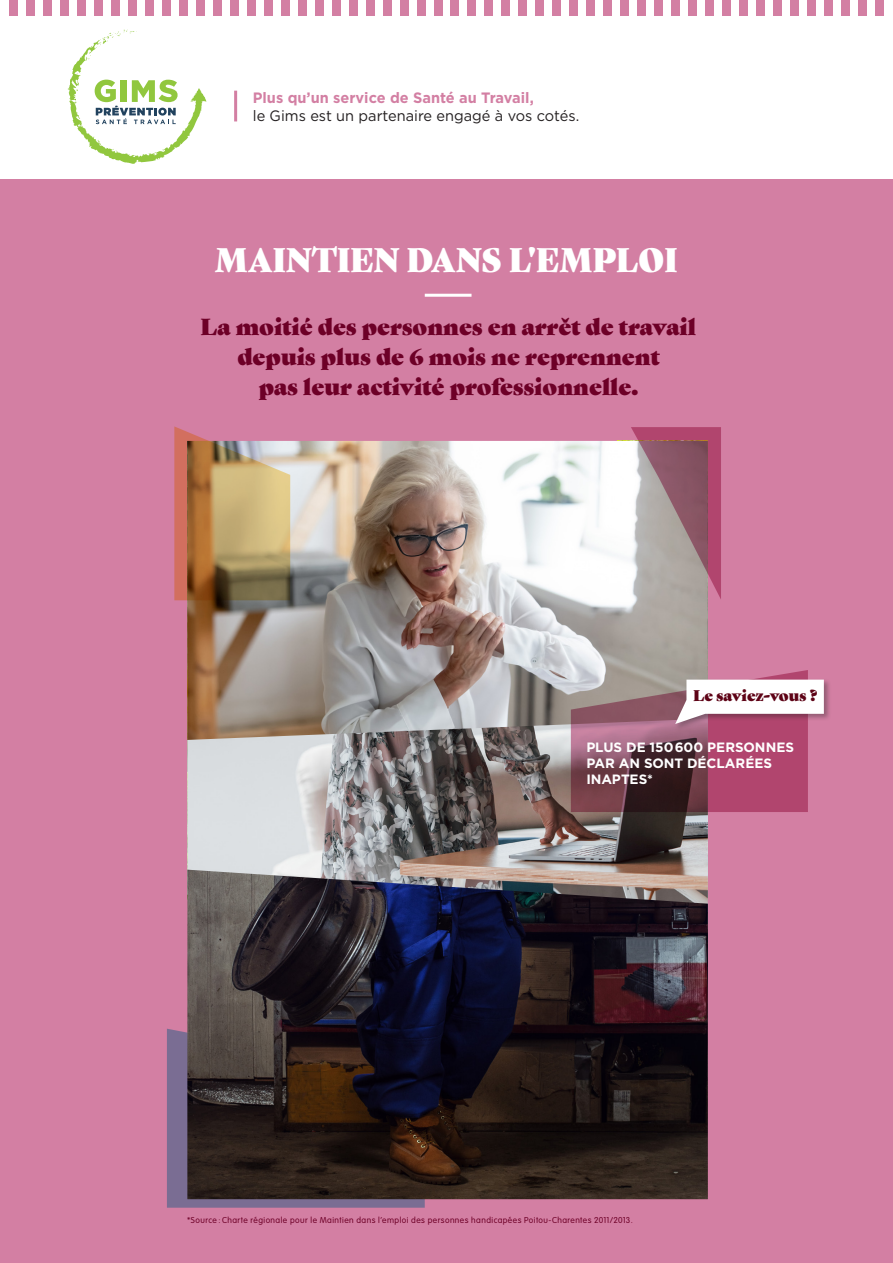
<style>
.page{position:relative;width:893px;height:1263px;background:#fff}
.page>*{position:absolute;margin:0;border:0;box-sizing:border-box;transform-origin:0 0}
.En-tête_de_page_-_Bl{font:33px "Gastromond";letter-spacing:.02em;color:#fff;scale:.9 1}
.Titre_de_section_de{font:22.5px/30px "Gastromond";color:#6d0027;text-align:center}
.En-tête_de_page_-_Bl-2{font:15px/18px "Gotham";color:#231f20}
.t1{font:15px "Gastromond";color:#5e0316}
.t2{font:700 13.5px/16.2px "Gotham";letter-spacing:-.005em;color:#fff}
.t3{font:300 9px "VAG Rundschrift D";letter-spacing:.05em;color:#6d0027}
.s1{font-weight:700;color:#d37fa3}
</style>
<div class="page">
<div style="left:0;top:179px;width:893px;height:1084px;background:#d37fa3"></div>
<div style="left:9px;top:0;width:8px;height:15px;background:#d37fa3"></div>
<div style="left:111px;top:0;width:8px;height:15px;background:#d37fa3"></div>
<div style="left:213px;top:0;width:8px;height:15px;background:#d37fa3"></div>
<div style="left:315px;top:0;width:8px;height:15px;background:#d37fa3"></div>
<div style="left:417px;top:0;width:8px;height:15px;background:#d37fa3"></div>
<div style="left:519px;top:0;width:8px;height:15px;background:#d37fa3"></div>
<div style="left:621px;top:0;width:8px;height:15px;background:#d37fa3"></div>
<div style="left:723px;top:0;width:8px;height:15px;background:#d37fa3"></div>
<div style="left:824px;top:0;width:9px;height:15px;background:#d37fa3"></div>
<div style="left:26px;top:0;width:8px;height:15px;background:#d37fa3"></div>
<div style="left:128px;top:0;width:8px;height:15px;background:#d37fa3"></div>
<div style="left:230px;top:0;width:8px;height:15px;background:#d37fa3"></div>
<div style="left:332px;top:0;width:8px;height:15px;background:#d37fa3"></div>
<div style="left:434px;top:0;width:8px;height:15px;background:#d37fa3"></div>
<div style="left:536px;top:0;width:8px;height:15px;background:#d37fa3"></div>
<div style="left:638px;top:0;width:8px;height:15px;background:#d37fa3"></div>
<div style="left:740px;top:0;width:8px;height:15px;background:#d37fa3"></div>
<div style="left:841px;top:0;width:9px;height:15px;background:#d37fa3"></div>
<div style="left:43px;top:0;width:8px;height:15px;background:#d37fa3"></div>
<div style="left:145px;top:0;width:8px;height:15px;background:#d37fa3"></div>
<div style="left:247px;top:0;width:8px;height:15px;background:#d37fa3"></div>
<div style="left:349px;top:0;width:8px;height:15px;background:#d37fa3"></div>
<div style="left:451px;top:0;width:8px;height:15px;background:#d37fa3"></div>
<div style="left:553px;top:0;width:8px;height:15px;background:#d37fa3"></div>
<div style="left:655px;top:0;width:8px;height:15px;background:#d37fa3"></div>
<div style="left:757px;top:0;width:8px;height:15px;background:#d37fa3"></div>
<div style="left:858px;top:0;width:9px;height:15px;background:#d37fa3"></div>
<div style="left:60px;top:0;width:8px;height:15px;background:#d37fa3"></div>
<div style="left:162px;top:0;width:8px;height:15px;background:#d37fa3"></div>
<div style="left:264px;top:0;width:8px;height:15px;background:#d37fa3"></div>
<div style="left:366px;top:0;width:8px;height:15px;background:#d37fa3"></div>
<div style="left:468px;top:0;width:8px;height:15px;background:#d37fa3"></div>
<div style="left:570px;top:0;width:8px;height:15px;background:#d37fa3"></div>
<div style="left:672px;top:0;width:8px;height:15px;background:#d37fa3"></div>
<div style="left:774px;top:0;width:8px;height:15px;background:#d37fa3"></div>
<div style="left:875px;top:0;width:9px;height:15px;background:#d37fa3"></div>
<div style="left:77px;top:0;width:8px;height:15px;background:#d37fa3"></div>
<div style="left:179px;top:0;width:8px;height:15px;background:#d37fa3"></div>
<div style="left:281px;top:0;width:8px;height:15px;background:#d37fa3"></div>
<div style="left:383px;top:0;width:8px;height:15px;background:#d37fa3"></div>
<div style="left:485px;top:0;width:8px;height:15px;background:#d37fa3"></div>
<div style="left:587px;top:0;width:8px;height:15px;background:#d37fa3"></div>
<div style="left:689px;top:0;width:8px;height:15px;background:#d37fa3"></div>
<div style="left:790px;top:0;width:9px;height:15px;background:#d37fa3"></div>
<div style="left:94px;top:0;width:8px;height:15px;background:#d37fa3"></div>
<div style="left:196px;top:0;width:8px;height:15px;background:#d37fa3"></div>
<div style="left:298px;top:0;width:8px;height:15px;background:#d37fa3"></div>
<div style="left:400px;top:0;width:8px;height:15px;background:#d37fa3"></div>
<div style="left:502px;top:0;width:8px;height:15px;background:#d37fa3"></div>
<div style="left:604px;top:0;width:8px;height:15px;background:#d37fa3"></div>
<div style="left:706px;top:0;width:8px;height:15px;background:#d37fa3"></div>
<div style="left:807px;top:0;width:9px;height:15px;background:#d37fa3"></div>
<hr style="left:425px;top:294px;width:46px;height:3px;background:#fff">
<hr style="left:234px;top:91px;width:3px;height:30px;background:#d37fa3">
<img style="left:187px;top:441px;width:521px;height:278px">
<svg style="left:167px;top:1029px;width:258px;height:179px;background:#7b6c92"></svg>
<svg style="left:174px;top:426px;width:116px;height:174px;background:#b58d67"></svg>
<svg style="left:631px;top:427px;width:90px;height:173px;background:#aa838e"></svg>
<img style="left:187px;top:719px;width:521px;height:151px">
<img style="left:187px;top:870px;width:521px;height:329px">
<div style="left:674px;top:678px;width:157px;height:53px;background:#231f20;opacity:.36"></div>
<svg style="left:571px;top:670px;width:253px;height:142px;background:#a26c7e"></svg>
<svg style="left:68px;top:30px;width:138px;height:134px"></svg>
<p class="En-tête_de_page_-_Bl-2" style="left:253px;top:88px;width:328px"><span class="s1">Plus qu’un service de Santé au Travail,<br></span>le Gims est un partenaire engagé à vos cotés.</p>
<p class="En-tête_de_page_-_Bl" style="left:215px;top:235px;width:516px">MAINTIEN DANS L'EMPLOI</p>
<p class="Titre_de_section_de" style="left:201px;top:310px;width:497px">La moitié des personnes en arrêt de travail depuis plus de 6 mois ne reprennent<br>pas leur activité professionnelle.</p>
<p class="t1" style="left:693px;top:684px;width:126px">Le saviez-vous ?</p>
<p class="t2" style="left:586px;top:739px;width:209px">PLUS DE 150 600 PERSONNES<br>PAR AN SONT DÉCLARÉES<br>INAPTES*</p>
<p class="t3" style="left:187px;top:1215px;width:447px">*Source : Charte régionale pour le Maintien dans l’emploi des personnes handicapées Poitou-Charentes 2011/2013.</p>
</div>
